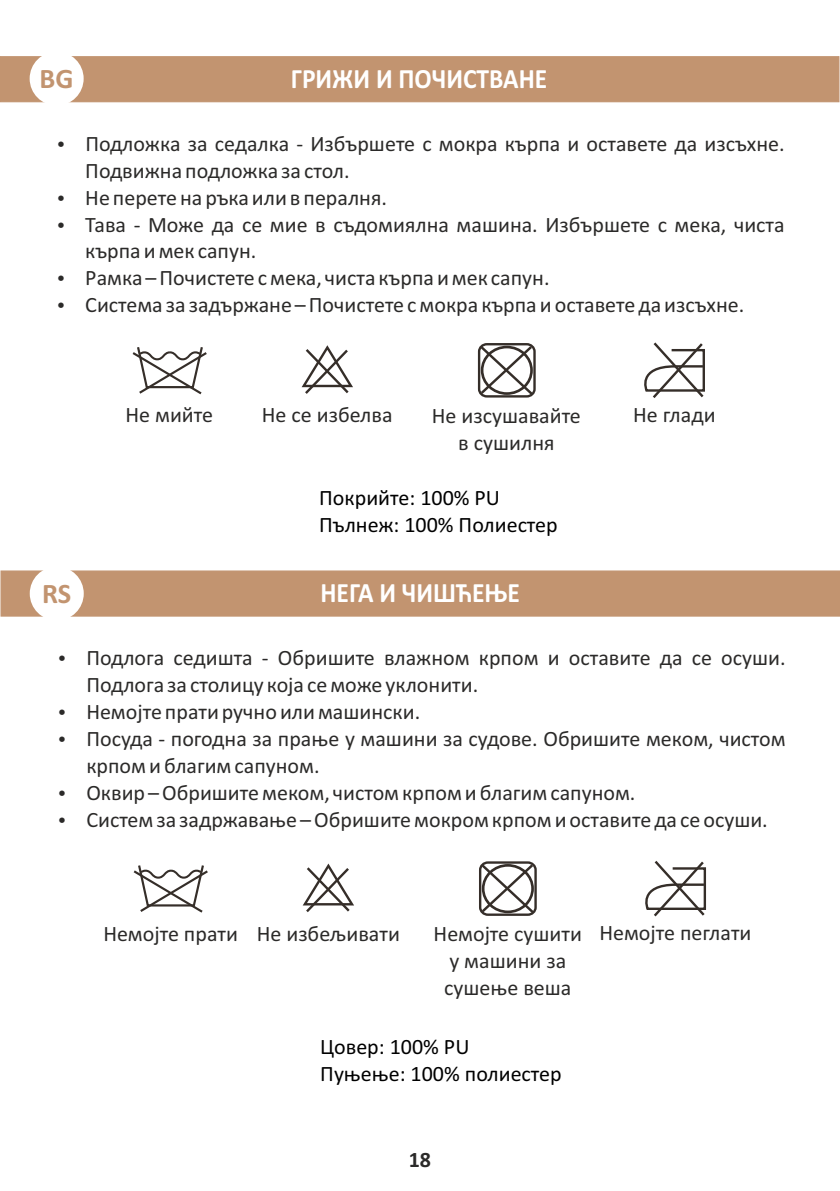
<style>
.page{position:relative;width:840px;height:1191px;background:#fff}
.page>*{position:absolute;margin:0;border:0;box-sizing:border-box;transform-origin:0 0}
.t1{font:700 28.4px "Calibri";color:#c29470}
.t2{font:700 28px "Calibri";color:#fff;scale:.91 1}
.t3{font:22px/26.8px "Calibri";color:#2b2a29}
.t4{font:22px/26.8px "Calibri";color:#000}
.t5{font:700 22px "Calibri";color:#2b2a29}
</style>
<div class="page">
<div style="left:0;top:56px;width:839px;height:47px;background:#c29470"></div>
<svg style="left:301px;top:345px;width:52px;height:49px"></svg>
<svg style="left:477px;top:343px;width:58px;height:55px"></svg>
<svg style="left:644px;top:342px;width:61px;height:56px"></svg>
<svg style="left:132px;top:347px;width:75px;height:48px"></svg>
<div style="left:30px;top:52px;width:54px;height:54px;background:#fff;border-radius:50%"></div>
<div style="left:0;top:570px;width:839px;height:47px;background:#c29470"></div>
<svg style="left:302px;top:863px;width:52px;height:50px"></svg>
<svg style="left:479px;top:861px;width:57px;height:55px"></svg>
<svg style="left:645px;top:861px;width:61px;height:56px"></svg>
<svg style="left:133px;top:865px;width:75px;height:48px"></svg>
<div style="left:30px;top:566px;width:54px;height:54px;background:#fff;border-radius:50%"></div>
<p class="t1" style="left:40px;top:66px;width:35px">BG</p>
<p class="t2" style="left:291px;top:67px;width:283px">ГРИЖИ И ПОЧИСТВАНЕ</p>
<p class="t3" style="left:85px;top:132px;width:700px;text-indent:-29px">• Подложка за седалка - Избършете с мокра кърпа и оставете да изсъхне.<br>Подвижна подложка за стол.</p>
<p class="t3" style="left:57px;top:186px;width:331px">• Не перете на ръка или в пералня.</p>
<p class="t3" style="left:85px;top:213px;width:700px;text-indent:-29px">• Тава - Може да се мие в съдомиялна машина. Избършете с мека, чиста кърпа и мек сапун.</p>
<p class="t3" style="left:57px;top:266px;width:494px">• Рамка – Почистете с мека, чиста кърпа и мек сапун.</p>
<p class="t3" style="left:57px;top:293px;width:688px">• Система за задържане – Почистете с мокра кърпа и оставете да изсъхне.</p>
<p class="t3" style="left:262px;top:403px;width:132px">Не се избелва</p>
<p class="t3" style="left:431px;top:404px;width:150px;text-align:center">Не изсушавайте в сушилня</p>
<p class="t3" style="left:125px;top:403px;width:89px">Не мийте</p>
<p class="t3" style="left:633px;top:403px;width:84px">Не глади</p>
<p class="t1" style="left:42px;top:581px;width:31px">RS</p>
<p class="t4" style="left:319px;top:486px;width:240px">Покрийте: 100% PU<br>Пълнеж: 100% Полиестер</p>
<p class="t2" style="left:320px;top:581px;width:221px">НЕГА И ЧИШЋЕЊЕ</p>
<p class="t3" style="left:86px;top:646px;width:700px;text-indent:-29px">• Подлога седишта - Обришите влажном крпом и оставите да се осуши.<br>Подлога за столицу која се може уклонити.</p>
<p class="t3" style="left:58px;top:700px;width:364px">• Немојте прати ручно или машински.</p>
<p class="t3" style="left:86px;top:727px;width:700px;text-indent:-29px">• Посуда - погодна за прање у машини за судове. Обришите меком, чистом крпом и благим сапуном.</p>
<p class="t3" style="left:58px;top:781px;width:579px">• Оквир – Обришите меком, чистом крпом и благим сапуном.</p>
<p class="t3" style="left:58px;top:807px;width:711px">• Систем за задржавање – Обришите мокром крпом и оставите да се осуши.</p>
<p class="t3" style="left:256px;top:921px;width:145px">Не избељивати</p>
<p class="t3" style="left:433px;top:922px;width:150px;text-align:center">Немојте сушити у машини за сушење веша</p>
<p class="t3" style="left:103px;top:921px;width:136px">Немојте прати</p>
<p class="t3" style="left:599px;top:921px;width:153px">Немојте пеглати</p>
<p class="t4" style="left:320px;top:1035px;width:243px">Цовер: 100% PU<br>Пуњење: 100% полиестер</p>
<p class="t5" style="left:408px;top:1150px;width:24px">18</p>
</div>
